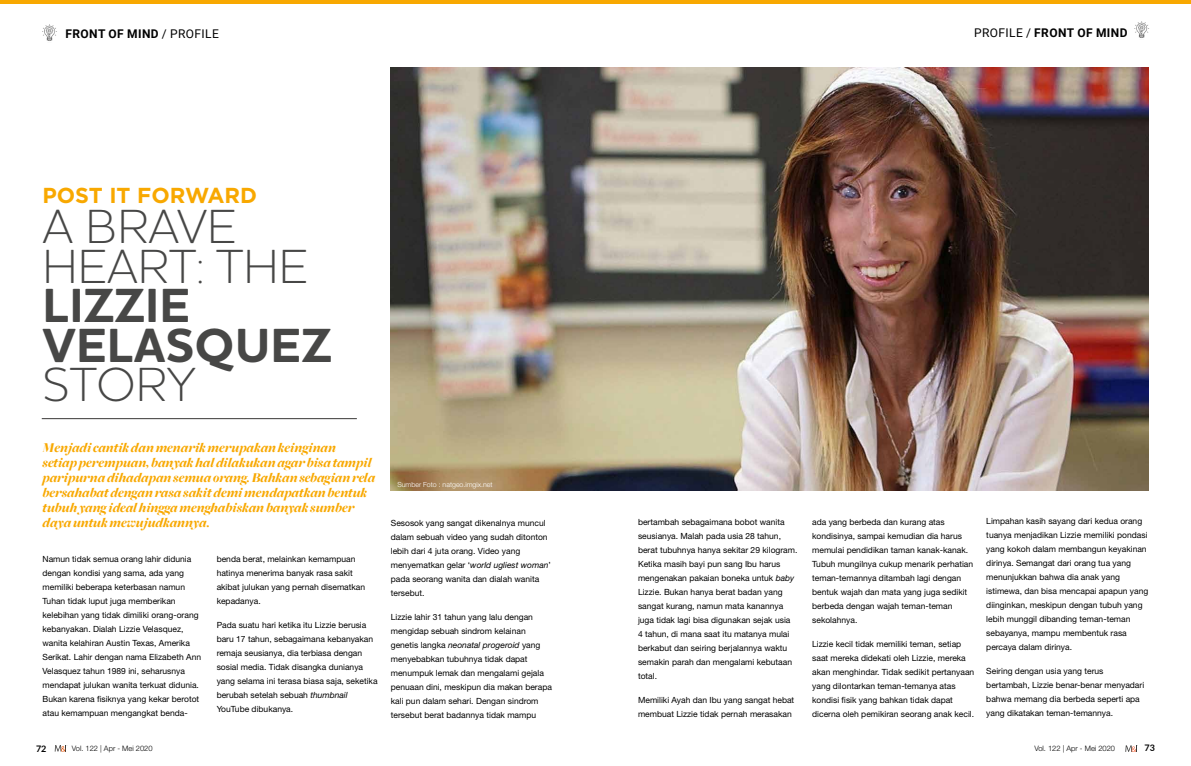
<style>
.page{position:relative;width:1191px;height:766px;background:#fff}
.page>*{position:absolute;margin:0;border:0;box-sizing:border-box;transform-origin:0 0}
.t1{font:300 48.7px/39.6px "Houschka Alt Pro";letter-spacing:.015em;color:#474746}
.t2{font:700 48.7px/39.6px "Houschka Alt Pro";letter-spacing:.015em;color:#474746}
.t3{font:700 21.6px "Gotham";color:#f8a800}
.t4{font:italic 900 14px/15px "Freight Big";color:#f8a800}
.t5{font:700 12px "Roboto";letter-spacing:.035em;color:#000}
.t6{font:700 9px "Lato";color:#000}
.t7{font:8.5px/14px "Helvetica Neue LT Std";color:#000}
.t8{font:300 7.5px "Helvetica Neue LT Std";color:#000}
.t9{font:300 7px "Helvetica Neue LT Std";color:#fff}
.s1{font-weight:400}
.s2{font-style:italic}
</style>
<div class="page">
<svg style="left:55px;top:745px;width:12px;height:6px"></svg>
<svg style="left:1125px;top:745px;width:13px;height:6px"></svg>
<img style="left:391px;top:68px;width:757px;height:422px">
<hr style="left:0;top:0;width:1191px;height:4px;background:#f8a800">
<img style="left:1134px;top:21px;width:15px;height:17px">
<img style="left:43px;top:24px;width:14px;height:17px">
<hr style="left:42px;top:418px;width:315px;height:1px;background:#3a3938">
<h3 class="t5" style="left:65px;top:25px;width:155px">FRONT OF MIND <span class="s1">/ PROFILE</span></h3>
<h3 class="t5" style="left:974px;top:24px;width:155px"><span class="s1">PROFILE /</span> FRONT OF MIND</h3>
<h2 class="t3" style="left:43px;top:181px;width:216px">POST IT FORWARD</h2>
<h1 class="t1" style="left:43px;top:205px;width:266px">A BRAVE<br>H EART: THE</h1>
<h1 class="t2" style="left:43px;top:286px;width:26px">LIZZ</h1>
<h1 class="t2" style="left:43px;top:286px;width:289px;text-indent:103px">IE<br>VELASQUEZ</h1>
<h1 class="t1" style="left:43px;top:363px;width:148px">STORY</h1>
<p class="t4" style="left:43px;top:440px;width:334px">Menjadi cantik dan menarik merupakan keinginan<br>setiap perempuan, banyak hal dilakukan agar bisa tampil paripurna dihadapan semua orang. Bahkan sebagian rela bersahabat dengan rasa sakit demi mendapatkan bentuk tubuh yang ideal hingga menghabiskan banyak sumber daya untuk mewujudkannya.</p>
<p class="t7" style="left:43px;top:551px;width:160px">Namun tidak semua orang lahir didunia dengan kondisi yang sama, ada yang memiliki beberapa keterbasan namun Tuhan tidak luput juga memberikan kelebihan yang tidak dimiliki orang-orang kebanyakan. Dialah Lizzie Velasquez, wanita kelahiran Austin Texas, Amerika Serikat. Lahir dengan nama Elizabeth Ann Velasquez tahun 1989 ini, seharusnya mendapat julukan wanita terkuat didunia.<br>Bukan karena fisiknya yang kekar berotot atau kemampuan mengangkat benda-</p>
<p class="t7" style="left:217px;top:551px;width:150px">benda berat, melainkan kemampuan hatinya menerima banyak rasa sakit akibat julukan yang pernah disematkan kepadanya.</p>
<p class="t7" style="left:217px;top:617px;width:162px">Pada suatu hari ketika itu Lizzie berusia baru 17 tahun, sebagaimana kebanyakan remaja seusianya, dia terbiasa dengan sosial media. Tidak disangka dunianya yang selama ini terasa biasa saja, seketika berubah setelah sebuah <span class="s2">thumbnail </span>YouTube dibukanya.</p>
<p class="t9" style="left:397px;top:480px;width:97px">Sumber Foto : natgeo.imgix.net</p>
<p class="t7" style="left:391px;top:515px;width:161px">Sesosok yang sangat dikenalnya muncul dalam sebuah video yang sudah ditonton lebih dari 4 juta orang. Video yang menyematkan gelar ‘<span class="s2">world ugliest woman</span>’ pada seorang wanita dan dialah wanita tersebut.</p>
<p class="t7" style="left:391px;top:609px;width:163px">Lizzie lahir 31 tahun yang lalu dengan mengidap sebuah sindrom kelainan genetis langka <span class="s2">neonatal progeroid</span> yang menyebabkan tubuhnya tidak dapat menumpuk lemak dan mengalami gejala penuaan dini, meskipun dia makan berapa kali pun dalam sehari. Dengan sindrom tersebut berat badannya tidak mampu</p>
<p class="t7" style="left:638px;top:514px;width:161px">bertambah sebagaimana bobot wanita seusianya. Malah pada usia 28 tahun, berat tubuhnya hanya sekitar 29 kilogram.<br>Ketika masih bayi pun sang Ibu harus mengenakan pakaian boneka untuk <span class="s2">baby </span>Lizzie. Bukan hanya berat badan yang sangat kurang, namun mata kanannya juga tidak lagi bisa digunakan sejak usia<br>4 tahun, di mana saat itu matanya mulai berkabut dan seiring berjalannya waktu semakin parah dan mengalami kebutaan total.</p>
<p class="t7" style="left:638px;top:692px;width:158px">Memiliki Ayah dan Ibu yang sangat hebat membuat Lizzie tidak pernah merasakan</p>
<p class="t7" style="left:812px;top:514px;width:162px">ada yang berbeda dan kurang atas kondisinya, sampai kemudian dia harus memulai pendidikan taman kanak-kanak.<br>Tubuh mungilnya cukup menarik perhatian teman-temannya ditambah lagi dengan bentuk wajah dan mata yang juga sedikit berbeda dengan wajah teman-teman sekolahnya.</p>
<p class="t7" style="left:812px;top:636px;width:164px">Lizzie kecil tidak memiliki teman, setiap saat mereka didekati oleh Lizzie, mereka akan menghindar. Tidak sedikit pertanyaan yang dilontarkan teman-temanya atas kondisi fisik yang bahkan tidak dapat dicerna oleh pemikiran seorang anak kecil.</p>
<p class="t7" style="left:986px;top:513px;width:164px">Limpahan kasih sayang dari kedua orang tuanya menjadikan Lizzie memiliki pondasi yang kokoh dalam membangun keyakinan dirinya. Semangat dari orang tua yang menunjukkan bahwa dia anak yang istimewa, dan bisa mencapai apapun yang diinginkan, meskipun dengan tubuh yang lebih munggil dibanding teman-teman sebayanya, mampu membentuk rasa percaya dalam dirinya.</p>
<p class="t7" style="left:986px;top:663px;width:159px">Seiring dengan usia yang terus bertambah, Lizzie benar-benar menyadari bahwa memang dia berbeda seperti apa yang dikatakan teman-temannya.</p>
<p class="t6" style="left:36px;top:741px;width:12px">72</p>
<p class="t8" style="left:72px;top:743px;width:82px">Vol. 122 | Apr - Mei 2020</p>
<p class="t8" style="left:1034px;top:743px;width:82px">Vol. 122 | Apr - Mei 2020</p>
<p class="t6" style="left:1144px;top:741px;width:12px">73</p>
</div>
